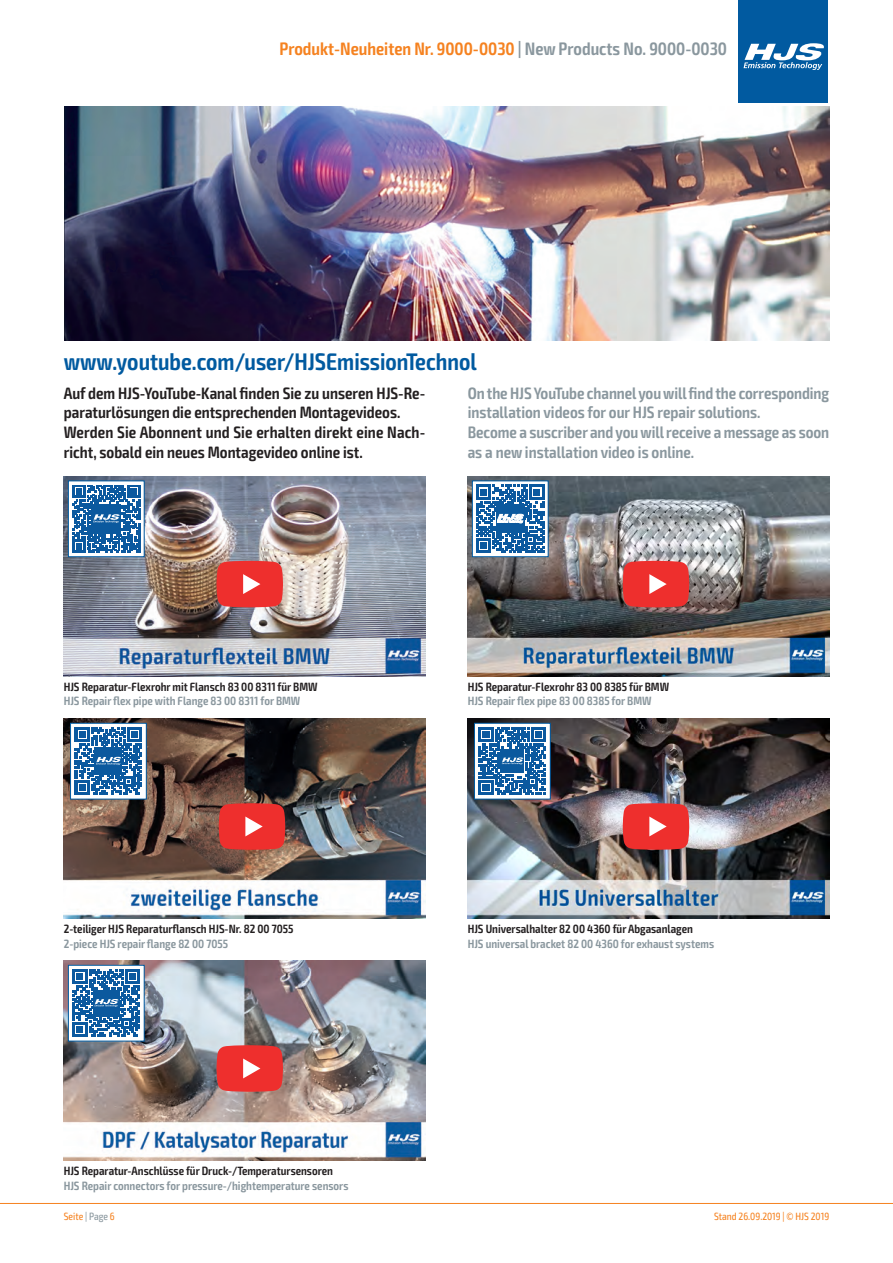
<style>
.page{position:relative;width:893px;height:1263px;background:#fff}
.page>*{position:absolute;margin:0;border:0;box-sizing:border-box;transform-origin:0 0}
.t1{font:600 condensed 24px "Exo 2";color:#015aa0}
.t2{font:600 condensed 18px "Exo 2";color:#f58220}
.t3{font:600 condensed 16.5px/19.8px "Exo 2";color:#231f20}
.t4{font:600 condensed 16.5px/19.8px "Exo 2";letter-spacing:-.005em;color:#8a979e}
.t5{font:600 condensed 12px "Exo 2";color:#231f20}
.t6{font:600 condensed 12px "Exo 2";color:#8a979e}
.t7{font:condensed 10.5px "Exo 2";color:#f58220}
.s1{color:#8a979e}
</style>
<div class="page">
<div style="left:739px;top:0;width:89px;height:102px;background:#015aa0"></div>
<svg style="left:744px;top:43px;width:80px;height:27px"></svg>
<hr style="left:0;top:1203px;width:893px;height:1px;background:#f58220">
<img style="left:64px;top:106px;width:765px;height:234px">
<img style="left:64px;top:476px;width:361px;height:200px">
<img style="left:468px;top:476px;width:361px;height:200px">
<svg style="left:217px;top:561px;width:66px;height:46px;background:#eb3f3d"></svg>
<svg style="left:623px;top:561px;width:66px;height:46px;background:#ea3e3c"></svg>
<div style="left:69px;top:481px;width:75px;height:75px;background:linear-gradient(to right,#fff,#fff)"></div>
<svg style="left:72px;top:485px;width:68px;height:68px"></svg>
<div style="left:68px;top:480px;width:77px;height:77px;border:1px solid #015aa0"></div>
<div style="left:473px;top:481px;width:75px;height:75px;background:linear-gradient(to right,#fff,#fff)"></div>
<svg style="left:476px;top:485px;width:68px;height:68px"></svg>
<div style="left:472px;top:480px;width:77px;height:77px;border:1px solid #015aa0"></div>
<img style="left:64px;top:961px;width:361px;height:199px">
<svg style="left:217px;top:1045px;width:66px;height:47px;background:#e9413f"></svg>
<div style="left:69px;top:966px;width:75px;height:75px;background:linear-gradient(to right,#fff,#fff)"></div>
<svg style="left:73px;top:970px;width:67px;height:67px"></svg>
<div style="left:68px;top:965px;width:77px;height:76px;border:1px solid #015aa0"></div>
<img style="left:64px;top:719px;width:361px;height:199px">
<svg style="left:219px;top:803px;width:66px;height:47px;background:#e73d3a"></svg>
<div style="left:71px;top:724px;width:75px;height:75px;background:linear-gradient(to right,#fff,#fff)"></div>
<svg style="left:75px;top:728px;width:67px;height:67px"></svg>
<div style="left:70px;top:723px;width:77px;height:76px;border:1px solid #015aa0"></div>
<img style="left:468px;top:719px;width:361px;height:199px">
<svg style="left:623px;top:803px;width:66px;height:47px;background:#e73f3d"></svg>
<div style="left:475px;top:724px;width:75px;height:75px;background:linear-gradient(to right,#fff,#fff)"></div>
<svg style="left:479px;top:728px;width:67px;height:67px"></svg>
<div style="left:474px;top:723px;width:77px;height:76px;border:1px solid #015aa0"></div>
<h2 class="t2" style="left:279px;top:38px;width:449px">Produkt-Neuheiten Nr. 9000-0030 <span class="s1">| New Products No. 9000-0030</span></h2>
<h1 class="t1" style="left:64px;top:347px;width:414px">www.youtube.com/user/HJSEmissionTechnol</h1>
<h3 class="t3" style="left:64px;top:383px;width:363px">Auf dem HJS-YouTube-Kanal finden Sie zu unseren HJS-Re&shy;paraturlösungen die entsprechenden Montagevideos.<br>Werden Sie Abonnent und Sie erhalten direkt eine Nach&shy;richt, sobald ein neues Montagevideo online ist.</h3>
<h3 class="t4" style="left:468px;top:383px;width:363px">On the HJS YouTube channel you will find the corresponding installation videos for our HJS repair solutions.<br>Become a suscriber and you will receive a message as soon as a new installation video is online.</h3>
<p class="t5" style="left:64px;top:680px;width:255px">HJS Reparatur-Flexrohr mit Flansch 83 00 8311 für BMW</p>
<p class="t6" style="left:64px;top:694px;width:238px">HJS Repair flex pipe with Flange 83 00 8311 for BMW</p>
<p class="t5" style="left:64px;top:922px;width:231px">2-teiliger HJS Reparaturflansch HJS-Nr. 82 00 7055</p>
<p class="t6" style="left:64px;top:936px;width:166px">2-piece HJS repair flange 82 00 7055</p>
<p class="t5" style="left:64px;top:1164px;width:271px">HJS Reparatur-Anschlüsse für Druck-/Temperatursensoren</p>
<p class="t6" style="left:64px;top:1178px;width:286px">HJS Repair connectors for pressure-/hightemperature sensors</p>
<p class="t5" style="left:468px;top:680px;width:203px">HJS Reparatur-Flexrohr 83 00 8385 für BMW</p>
<p class="t6" style="left:468px;top:694px;width:185px">HJS Repair flex pipe 83 00 8385 for BMW</p>
<p class="t5" style="left:468px;top:922px;width:227px">HJS Universalhalter 82 00 4360 für Abgasanlagen</p>
<p class="t6" style="left:468px;top:936px;width:248px">HJS universal bracket 82 00 4360 for exhaust systems</p>
<p class="t7" style="left:64px;top:1210px;width:53px">Seite <span class="s1">| Page</span> 6</p>
<p class="t7" style="left:714px;top:1210px;width:117px">Stand 26.09.2019 | © HJS 2019</p>
</div>
